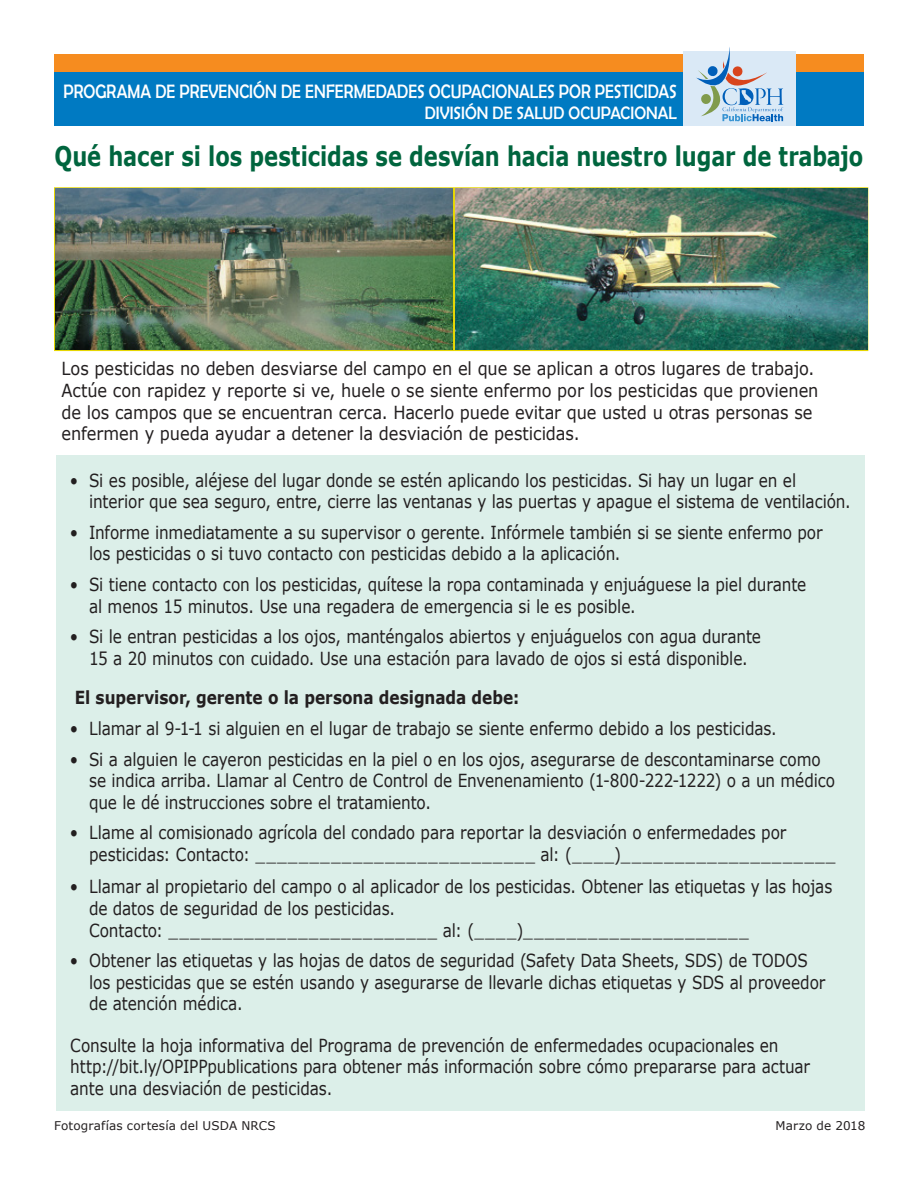
<style>
.page{position:relative;width:918px;height:1188px;background:#fff}
.page>*{position:absolute;margin:0;border:0;box-sizing:border-box;transform-origin:0 0}
.t1{font:700 27px "Verdana";letter-spacing:-.005em;color:#00653e;scale:.78 1}
.t2{font:19.5px "Berlin Sans FB";letter-spacing:.005em;color:#fff;scale:.84 1}
.t3{font:18px/21.6px "Verdana";letter-spacing:-.005em;color:#231f20;scale:.85 1}
.t4{font:18px/21.6px "Verdana";letter-spacing:-.005em;color:#231f20;scale:.9 1}
.t5{font:700 18px "Verdana";color:#231f20;scale:.85 1}
.t6{font:18px "Berlin Sans FB";letter-spacing:.005em;color:#fff;scale:.9 1}
.t7{font:12px "Verdana";letter-spacing:.01em;color:#231f20}
</style>
<div class="page">
<div style="left:56px;top:455px;width:808px;height:656px;background:#dcefe9"></div>
<div style="left:54px;top:63px;width:810px;height:63px;background:#007ac2"></div>
<div style="left:54px;top:54px;width:810px;height:17px;background:#f68c1f"></div>
<div style="left:683px;top:52px;width:113px;height:74px;background:#dae9f6"></div>
<svg style="left:696px;top:47px;width:87px;height:74px"></svg>
<img style="left:55px;top:188px;width:398px;height:162px">
<img style="left:455px;top:188px;width:412px;height:162px">
<p class="t2" style="left:64px;top:81px;width:732px">PROGRAMA DE PREVENCIÓN DE ENFERMEDADES OCUPACIONALES POR PESTICIDAS</p>
<p class="t6" style="left:425px;top:103px;width:281px">DIVISIÓN DE SALUD OCUPACIONAL</p>
<h1 class="t1" style="left:55px;top:137px;width:1038px">Qué hacer si los pesticidas se desvían hacia nuestro lugar de trabajo</h1>
<p class="t4" style="left:61px;top:358px;width:843px">Los pesticidas no deben desviarse del campo en el que se aplican a otros lugares de trabajo.<br>Actúe con rapidez y reporte si ve, huele o se siente enfermo por los pesticidas que provienen de los campos que se encuentran cerca. Hacerlo puede evitar que usted u otras personas se enfermen y pueda ayudar a detener la desviación de pesticidas.</p>
<p class="t3" style="left:89px;top:469px;width:898px;text-indent:-19px">• Si es posible, aléjese del lugar donde se estén aplicando los pesticidas. Si hay un lugar en el interior que sea seguro, entre, cierre las ventanas y las puertas y apague el sistema de ventilación.</p>
<p class="t3" style="left:89px;top:521px;width:865px;text-indent:-19px">• Informe inmediatamente a su supervisor o gerente. Infórmele también si se siente enfermo por los pesticidas o si tuvo contacto con pesticidas debido a la aplicación.</p>
<p class="t3" style="left:89px;top:573px;width:845px;text-indent:-19px">• Si tiene contacto con los pesticidas, quítese la ropa contaminada y enjuáguese la piel durante al menos 15 minutos. Use una regadera de emergencia si le es posible.</p>
<p class="t3" style="left:70px;top:626px;width:815px;text-align:center">• Si le entran pesticidas a los ojos, manténgalos abiertos y enjuáguelos con agua durante<br>15 a 20 minutos con cuidado. Use una estación para lavado de ojos si está disponible.</p>
<p class="t5" style="left:75px;top:685px;width:525px">El supervisor, gerente o la persona designada debe:</p>
<p class="t3" style="left:70px;top:717px;width:833px">• Llamar al 9-1-1 si alguien en el lugar de trabajo se siente enfermo debido a los pesticidas.</p>
<p class="t3" style="left:89px;top:748px;width:879px;text-indent:-19px">• Si a alguien le cayeron pesticidas en la piel o en los ojos, asegurarse de descontaminarse como se indica arriba. Llamar al Centro de Control de Envenenamiento (1-800-222-1222) o a un médico que le dé instrucciones sobre el tratamiento.</p>
<p class="t3" style="left:89px;top:822px;width:880px;text-indent:-19px">• Llame al comisionado agrícola del condado para reportar la desviación o enfermedades por pesticidas: Contacto: __________________________ al: (____)____________________</p>
<p class="t3" style="left:89px;top:876px;width:876px;text-indent:-19px">• Llamar al propietario del campo o al aplicador de los pesticidas. Obtener las etiquetas y las hojas de datos de seguridad de los pesticidas.<br>Contacto: _________________________ al: (____)_____________________</p>
<p class="t3" style="left:89px;top:950px;width:868px;text-indent:-19px">• Obtener las etiquetas y las hojas de datos de seguridad (Safety Data Sheets, SDS) de TODOS los pesticidas que se estén usando y asegurarse de llevarle dichas etiquetas y SDS al proveedor de atención médica.</p>
<p class="t3" style="left:70px;top:1034px;width:872px">Consulte la hoja informativa del Programa de prevención de enfermedades ocupacionales en http://bit.ly/OPIPPpublications para obtener más información sobre cómo prepararse para actuar ante una desviación de pesticidas.</p>
<p class="t7" style="left:54px;top:1118px;width:223px">Fotografías cortesía del USDA NRCS</p>
<p class="t7" style="left:776px;top:1118px;width:91px">Marzo de 2018</p>
</div>
